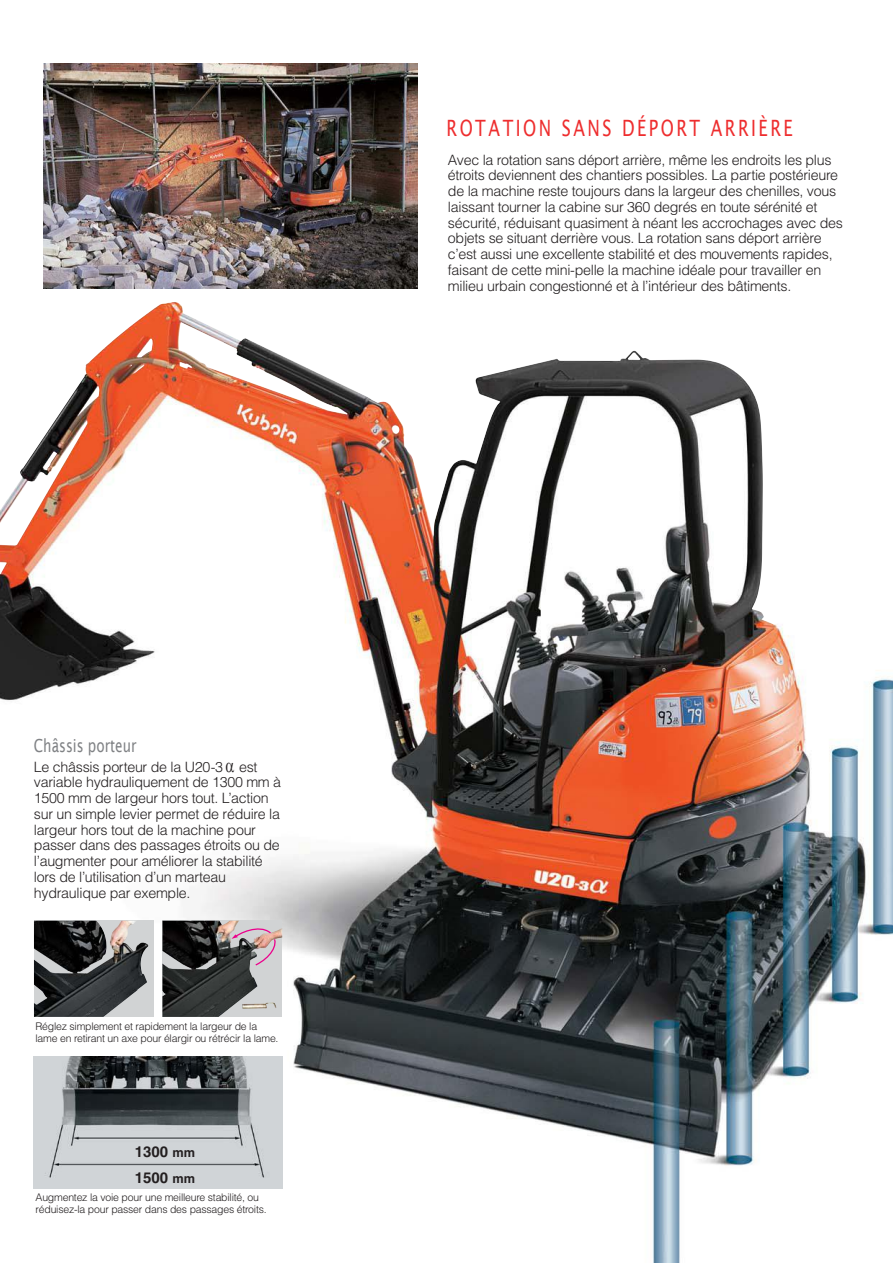
<style>
.page{position:relative;width:893px;height:1263px;background:#fff}
.page>*{position:absolute;margin:0;border:0;box-sizing:border-box;transform-origin:0 0}
.t1{font:22.5px "Lucida Sans";letter-spacing:.15em;color:#ee2d2e;scale:.75 1}
.t2{font:18px "Lucida Sans";color:#808285;scale:.75 1}
.t3{font:700 15px "Helvetica CE";color:#231f20}
.t4{font:300 14.25px/15.8px "Helvetica";letter-spacing:-.02em;color:#231f20}
.t5{font:300 10.5px/12px "Helvetica";letter-spacing:-.02em;color:#231f20}
.s1{font-size:12.75px}
</style>
<div class="page">
<img style="left:0;top:302px;width:893px;height:961px">
<img style="left:34px;top:1057px;width:248px;height:131px">
<div style="left:34px;top:921px;width:120px;height:96px;background:#d1d3d4"></div>
<img style="left:34px;top:921px;width:114px;height:96px">
<img style="left:162px;top:921px;width:120px;height:96px">
<img style="left:44px;top:64px;width:374px;height:225px">
<svg style="left:226px;top:762px;width:13px;height:11px"></svg>
<h1 class="t1" style="left:446px;top:119px;width:463px">ROTATION SANS DÉPORT ARRIÈRE</h1>
<p class="t4" style="left:448px;top:153px;width:397px">Avec la rotation sans déport arrière, même les endroits les plus étroits deviennent des chantiers possibles. La partie postérieure de la machine reste toujours dans la largeur des chenilles, vous laissant tourner la cabine sur 360 degrés en toute sérénité et sécurité, réduisant quasiment à néant les accrochages avec des objets se situant derrière vous. La rotation sans déport arrière c’est aussi une excellente stabilité et des mouvements rapides, faisant de cette mini-pelle la machine idéale pour travailler en milieu urbain congestionné et à l’intérieur des bâtiments.</p>
<p class="t2" style="left:34px;top:738px;width:139px">Châssis porteur</p>
<p class="t4" style="left:34px;top:760px;width:249px">Le châssis porteur de la U20-3 est variable hydrauliquement de 1300 mm à 1500 mm de largeur hors tout. L’action sur un simple levier permet de réduire la largeur hors tout de la machine pour passer dans des passages étroits ou de l’augmenter pour améliorer la stabilité lors de l’utilisation d’un marteau hydraulique par exemple.</p>
<p class="t5" style="left:35px;top:1021px;width:245px">Réglez simplement et rapidement la largeur de la lame en retirant un axe pour élargir ou rétrécir la lame.</p>
<p class="t3" style="left:135px;top:1146px;width:62px">1300 <span class="s1">mm</span></p>
<p class="t3" style="left:135px;top:1172px;width:62px">1500 <span class="s1">mm</span></p>
<p class="t5" style="left:36px;top:1193px;width:233px">Augmentez la voie pour une meilleure stabilité, ou réduisez-la pour passer dans des passages étroits.</p>
</div>
